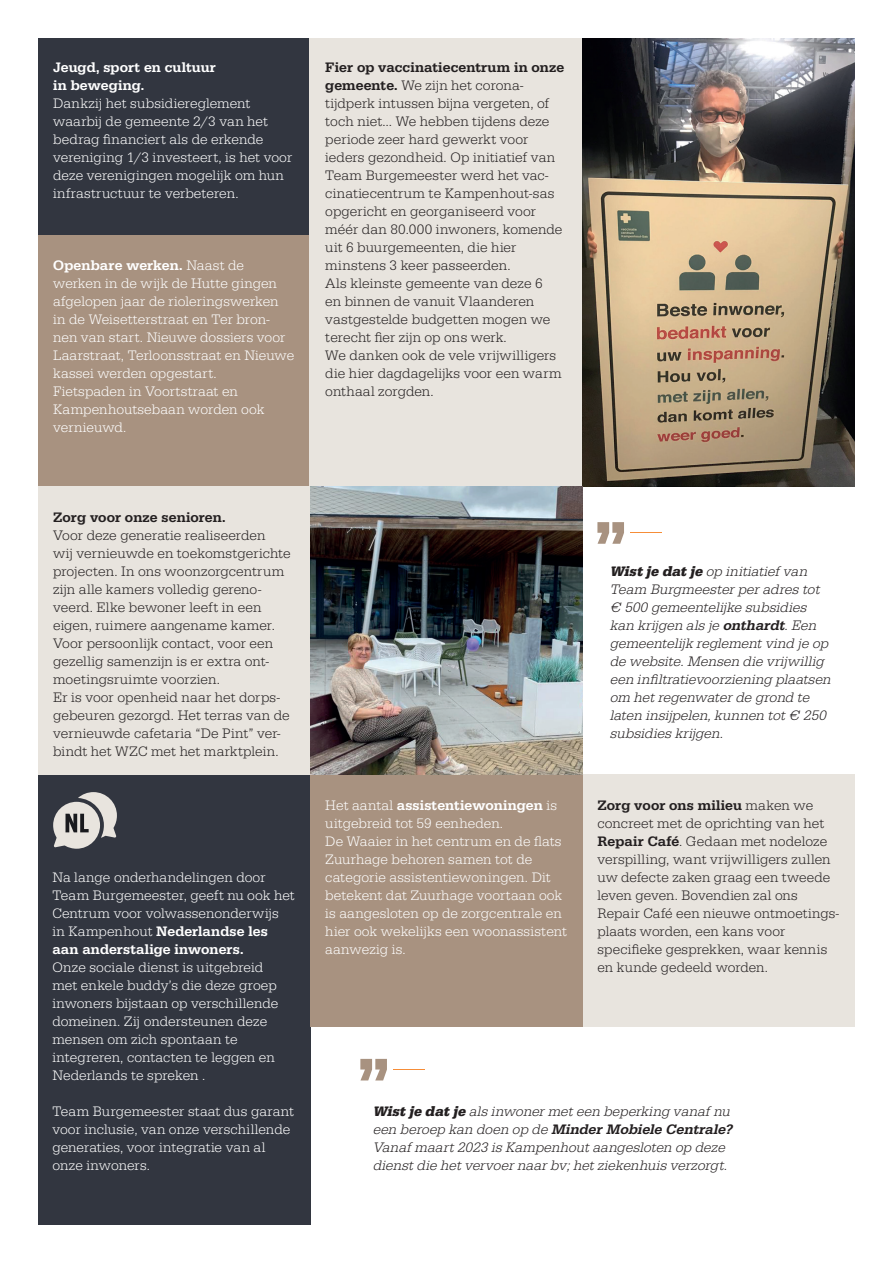
<style>
.page{position:relative;width:893px;height:1263px;background:#fff}
.page>*{position:absolute;margin:0;border:0;box-sizing:border-box;transform-origin:0 0}
.t1{font:300 14.25px/18px "Egyptienne URW";color:#231f20}
.t2{font:300 14.25px/18px "Egyptienne URW";color:#fff}
.t3{font:italic 300 14.25px/18px "Egyptienne URW";color:#231f20}
.t4{font:500 14.25px/18px "Egyptienne URW";letter-spacing:.01em;color:#fff}
.t5{font:500 14.25px "Egyptienne URW";letter-spacing:.005em;color:#231f20}
.s1{font-weight:500}
.s2{font-weight:700}
</style>
<div class="page">
<div style="left:38px;top:774px;width:272px;height:451px;background:#323640"></div>
<div style="left:580px;top:774px;width:275px;height:252px;background:#e8e4de"></div>
<div style="left:38px;top:486px;width:297px;height:288px;background:#e8e4de"></div>
<div style="left:38px;top:222px;width:271px;height:264px;background:#a89280"></div>
<div style="left:310px;top:774px;width:273px;height:252px;background:#a89280"></div>
<div style="left:309px;top:38px;width:274px;height:448px;background:#e8e4de"></div>
<div style="left:38px;top:38px;width:271px;height:197px;background:#323640"></div>
<img style="left:583px;top:38px;width:272px;height:448px">
<img style="left:310px;top:486px;width:273px;height:288px">
<svg style="left:597px;top:522px;width:27px;height:22px"></svg>
<hr style="left:630px;top:533px;width:32px;height:1px;background:#f68d38">
<svg style="left:360px;top:1059px;width:27px;height:21px"></svg>
<hr style="left:393px;top:1069px;width:32px;height:1px;background:#f68d38">
<svg style="left:53px;top:792px;width:64px;height:57px"></svg>
<p class="t4" style="left:53px;top:59px;width:164px">Jeugd, sport en cultuur in beweging.</p>
<p class="t2" style="left:53px;top:94px;width:241px">Dankzij het subsidiereglement waarbij de gemeente 2/3 van het bedrag financiert als de erkende vereniging 1/3 investeert, is het voor deze verenigingen mogelijk om hun infrastructuur te verbeteren.</p>
<p class="t2" style="left:53px;top:256px;width:243px"><span class="s1">Openbare werken.</span> Naast de werken in de wijk de Hutte gingen afgelopen jaar de rioleringswerken in de Weisetterstraat en Ter bron&shy;nen van start. Nieuwe dossiers voor<br>Laarstraat, Terloonsstraat en Nieuwe kassei werden opgestart.<br>Fietspaden in Voortstraat en<br>Kampenhoutsebaan worden ook vernieuwd.</p>
<p class="t1" style="left:325px;top:58px;width:241px"><span class="s1">Fier op vaccinatiecentrum in onze gemeente.</span> We zijn het corona&shy;tijdperk intussen bijna vergeten, of toch niet… We hebben tijdens deze periode zeer hard gewerkt voor ieders gezondheid. Op initiatief van<br>Team Burgemeester werd het vac&shy;cinatiecentrum te Kampenhout-sas opgericht en georganiseerd voor méér dan 80.000 inwoners, komende uit 6 buurgemeenten, die hier minstens 3 keer passeerden.<br>Als kleinste gemeente van deze 6<br>en binnen de vanuit Vlaanderen vastgestelde budgetten mogen we terecht fier zijn op ons werk.<br>We danken ook de vele vrijwilligers die hier dagdagelijks voor een warm onthaal zorgden.</p>
<p class="t5" style="left:53px;top:509px;width:174px">Zorg voor onze senioren.</p>
<p class="t1" style="left:53px;top:526px;width:239px">Voor deze generatie realiseerden<br>wij vernieuwde en toekomstgerichte projecten. In ons woonzorgcentrum zijn alle kamers volledig gereno&shy;veerd. Elke bewoner leeft in een eigen, ruimere aangename kamer.<br>Voor persoonlijk contact, voor een gezellig samenzijn is er extra ont&shy;moetingsruimte voorzien.<br>Er is voor openheid naar het dorps&shy;gebeuren gezorgd. Het terras van de vernieuwde cafetaria “De Pint” ver&shy;bindt het WZC met het marktplein.</p>
<p class="t3" style="left:611px;top:562px;width:222px"><span class="s2">Wist je dat je</span> op initiatief van<br>Team Burgmeester per adres tot € 500 gemeentelijke subsidies kan krijgen als je <span class="s1">onthardt</span>. Een gemeentelijk reglement vind je op de website. Mensen die vrijwillig een infiltratievoorziening plaatsen om het regenwater de grond te laten insijpelen, kunnen tot € 250 subsidies krijgen.</p>
<p class="t2" style="left:325px;top:796px;width:243px">Het aantal <span class="s1">assistentiewoningen</span> is uitgebreid tot 59 eenheden.<br>De Waaier in het centrum en de flats<br>Zuurhage behoren samen tot de categorie assistentiewoningen. Dit betekent dat Zuurhage voortaan ook is aangesloten op de zorgcentrale en hier ook wekelijks een woonassistent aanwezig is.</p>
<p class="t1" style="left:597px;top:796px;width:243px"><span class="s1">Zorg voor ons milieu</span> maken we concreet met de oprichting van het<br><span class="s1">Repair Café</span>. Gedaan met nodeloze verspilling, want vrijwilligers zullen uw defecte zaken graag een tweede leven geven. Bovendien zal ons<br>Repair Café een nieuwe ontmoetings&shy;plaats worden, een kans voor specifieke gesprekken, waar kennis en kunde gedeeld worden.</p>
<p class="t2" style="left:52px;top:868px;width:244px">Na lange onderhandelingen door<br>Team Burgemeester, geeft nu ook het<br>Centrum voor volwassenonderwijs in Kampenhout <span class="s1">Nederlandse les aan anderstalige inwoners.</span></p>
<p class="t2" style="left:52px;top:958px;width:228px">Onze sociale dienst is uitgebreid met enkele buddy’s die deze groep inwoners bijstaan op verschillende domeinen. Zij ondersteunen deze mensen om zich spontaan te integreren, contacten te leggen en<br>Nederlands te spreken .</p>
<p class="t2" style="left:52px;top:1102px;width:243px">Team Burgemeester staat dus garant voor inclusie, van onze verschillende generaties, voor integratie van al onze inwoners.</p>
<p class="t3" style="left:374px;top:1102px;width:361px"><span class="s2">Wist je dat je</span> als inwoner met een beperking vanaf nu een beroep kan doen op de <span class="s1">Minder Mobiele Centrale?<br></span>Vanaf maart 2023 is Kampenhout aangesloten op deze dienst die het vervoer naar bv; het ziekenhuis verzorgt.</p>
</div>
